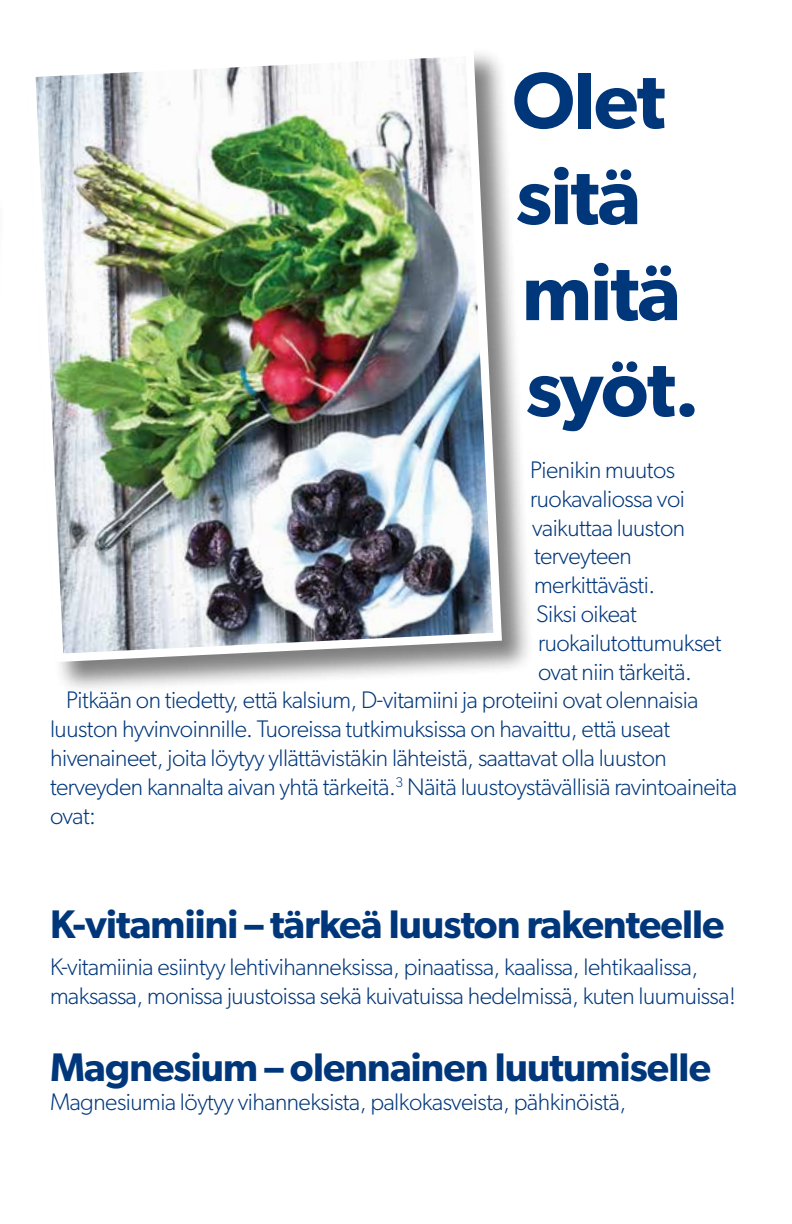
<style>
.page{position:relative;width:792px;height:1224px;background:#fff}
.page>*{position:absolute;margin:0;border:0;box-sizing:border-box;transform-origin:0 0}
.t1{font:600 80px/96px "Gibson";letter-spacing:-.02em;color:#00377b}
.t2{font:600 40px "Gibson";letter-spacing:-.02em;color:#00377b}
.t3{font:300 24px/28.8px "Gibson";letter-spacing:-.02em;color:#00377b}
</style>
<div class="page">
<div style="left:27px;top:48px;width:508px;height:646px;background:#000;opacity:.5"></div>
<img style="left:27px;top:48px;width:479px;height:618px">
<h1 class="t1" style="left:512px;top:51px;width:189px">Olet sitä mitä syöt.</h1>
<p class="t3" style="left:530px;top:455px;width:147px">Pienikin muutos</p>
<p class="t3" style="left:530px;top:484px;width:156px">ruokavaliossa voi</p>
<p class="t3" style="left:532px;top:513px;width:155px">vaikuttaa luuston</p>
<p class="t3" style="left:534px;top:541px;width:99px">terveyteen</p>
<p class="t3" style="left:534px;top:570px;width:123px">merkittävästi.</p>
<p class="t3" style="left:536px;top:599px;width:102px">Siksi oikeat</p>
<p class="t3" style="left:538px;top:628px;width:185px">ruokailutottumukset</p>
<p class="t3" style="left:538px;top:657px;width:155px">ovat niin tärkeitä.</p>
<p class="t3" style="left:66px;top:685px;width:634px">Pitkään on tiedetty, että kalsium, D-vitamiini ja proteiini ovat olennaisia</p>
<p class="t3" style="left:50px;top:714px;width:622px">luuston hyvinvoinnille. Tuoreissa tutkimuksissa on havaittu, että useat</p>
<p class="t3" style="left:50px;top:743px;width:618px">hivenaineet, joita löytyy yllättävistäkin lähteistä, saattavat olla luuston</p>
<p class="t3" style="left:50px;top:772px;width:689px">terveyden kannalta aivan yhtä tärkeitä.<sup>3</sup> Näitä luustoystävällisiä ravintoaineita</p>
<p class="t3" style="left:50px;top:801px;width:48px">ovat:</p>
<h2 class="t2" style="left:50px;top:900px;width:676px">K-vitamiini – tärkeä luuston rakenteelle</h2>
<p class="t3" style="left:50px;top:952px;width:687px">K-vitamiinia esiintyy lehtivihanneksissa, pinaatissa, kaalissa, lehtikaalissa, maksassa, monissa juustoissa sekä kuivatuissa hedelmissä, kuten luumuissa!</p>
<h2 class="t2" style="left:50px;top:1043px;width:662px">Magnesium – olennainen luutumiselle</h2>
<p class="t3" style="left:50px;top:1087px;width:578px">Magnesiumia löytyy vihanneksista, palkokasveista, pähkinöistä,</p>
</div>
